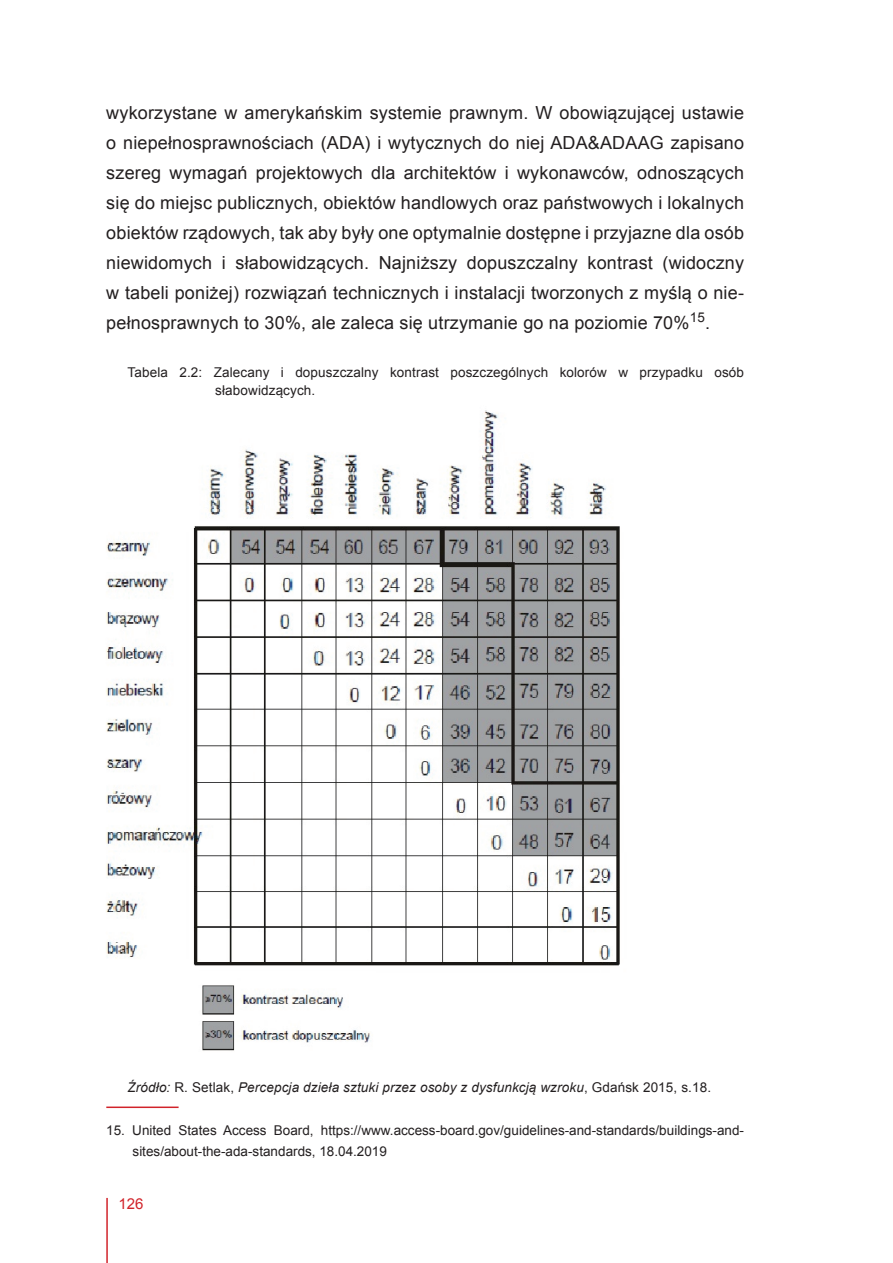
<style>
.page{position:relative;width:893px;height:1263px;background:#fff}
.page>*{position:absolute;margin:0;border:0;box-sizing:border-box;transform-origin:0 0}
.t1{font:18px/30px "Arial";letter-spacing:.01em;color:#231f20;text-align:justify}
.t2{font:15px "Arial";color:#d1232a}
.t3{font:13.5px/18px "Arial";color:#231f20}
.t4{font:italic 13.5px "Arial";letter-spacing:.01em;color:#231f20}
.s1{font-style:normal}
</style>
<div class="page">
<img style="left:106px;top:410px;width:514px;height:556px">
<img style="left:202px;top:985px;width:168px;height:66px">
<hr style="left:106px;top:1106px;width:73px;height:2px;background:#d1232a">
<hr style="left:106px;top:1198px;width:2px;height:65px;background:#d1232a">
<p class="t1" style="left:106px;top:98px;width:639px">wykorzystane w amerykańskim systemie prawnym. W obowiązującej ustawie o niepełnosprawnościach (ADA) i wytycznych do niej ADA&amp;ADAAG zapisano szereg wymagań projektowych dla architektów i wykonawców, odnoszących się do miejsc publicznych, obiektów handlowych oraz państwowych i lokalnych obiektów rządowych, tak aby były one optymalnie dostępne i przyjazne dla osób niewidomych i słabowidzących. Najniższy dopuszczalny kontrast (widoczny w tabeli poniżej) rozwiązań technicznych i instalacji tworzonych z myślą o nie&shy;pełnosprawnych to 30%, ale zaleca się utrzymanie go na poziomie 70%<sup>15</sup>.</p>
<p class="t3" style="left:215px;top:364px;width:530px;text-indent:-88px">Tabela 2.2: Zalecany i dopuszczalny kontrast poszczególnych kolorów w przypadku osób słabowidzących.</p>
<p class="t4" style="left:128px;top:1078px;width:585px">Źródło: <span class="s1">R. Setlak,</span> Percepcja dzieła sztuki przez osoby z dysfunkcją wzroku<span class="s1">, Gdańsk 2015, s.18.</span></p>
<p class="t3" style="left:133px;top:1120px;width:613px;line-height:21px;text-indent:-26px">15. United States Access Board, https://www.access-board.gov/guidelines-and-standards/buildings-and&shy;sites/about-the-ada-standards, 18.04.2019</p>
<p class="t2" style="left:118px;top:1194px;width:27px">126</p>
</div>
